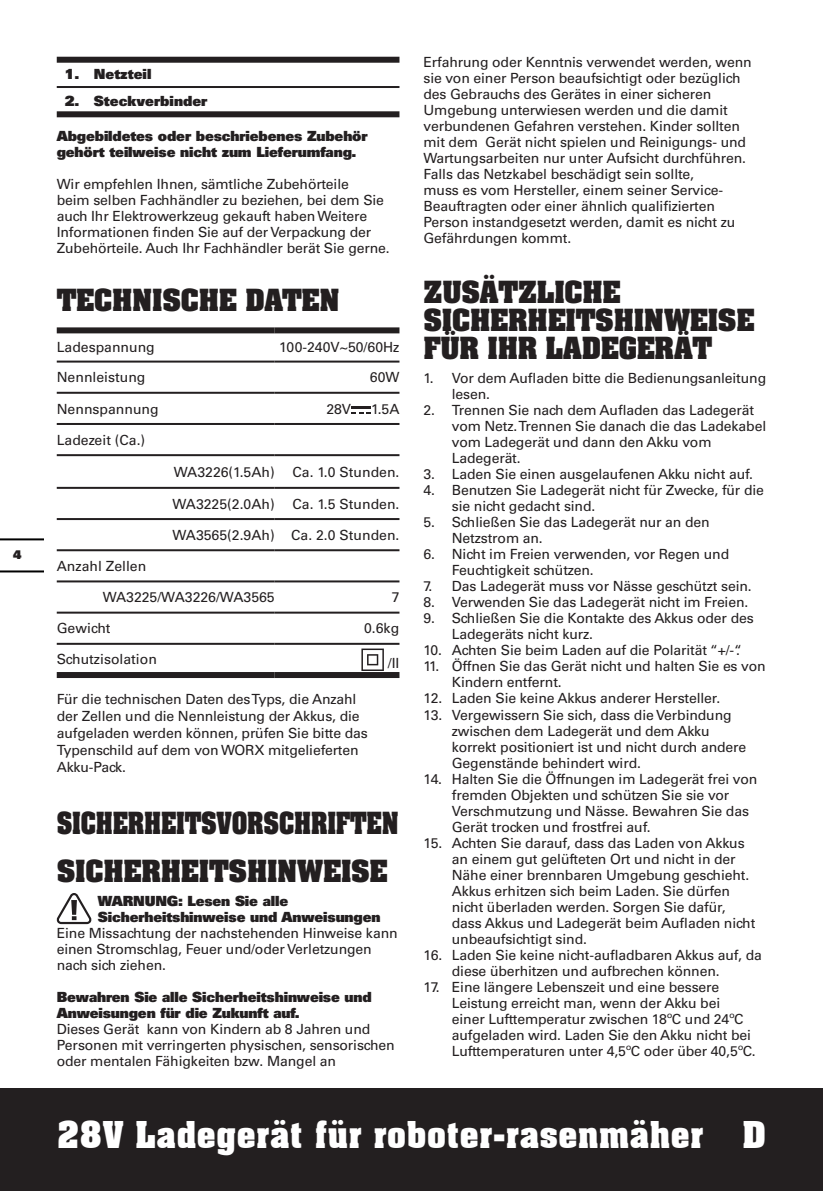
<style>
.page{position:relative;width:823px;height:1191px;background:#fff}
.page>*{position:absolute;margin:0;border:0;box-sizing:border-box;transform-origin:0 0}
.t1{font:700 36px "Aachen BT";color:#fff;scale:.95 1}
.t2{font:700 26px/28px "Aachen";letter-spacing:-.01em;color:#231f20}
.t3{font:700 26px/48px "Aachen";letter-spacing:-.01em;color:#231f20;scale:.84 1}
.t4{font:14px/16px "Univers";letter-spacing:-.01em;color:#231f20}
.t5{font:900 14px/16px "Univers";letter-spacing:-.01em;color:#231f20}
.t6{font:900 12px "Univers";color:#231f20}
</style>
<div class="page">
<div style="left:0;top:1089px;width:822px;height:102px;background:#231f20"></div>
<hr style="left:0;top:570px;width:43px;height:2px;background:#000">
<hr style="left:0;top:538px;width:43px;height:2px;background:#000">
<hr style="left:57px;top:86px;width:342px;height:2px;background:#231f20">
<div style="left:57px;top:57px;width:342px;height:6px;background:#231f20"></div>
<div style="left:57px;top:111px;width:342px;height:6px;background:#231f20"></div>
<hr style="left:57px;top:360px;width:217px;height:2px;background:#231f20">
<hr style="left:274px;top:360px;width:125px;height:2px;background:#231f20">
<hr style="left:57px;top:392px;width:217px;height:2px;background:#231f20">
<hr style="left:274px;top:392px;width:125px;height:2px;background:#231f20">
<hr style="left:57px;top:423px;width:217px;height:2px;background:#231f20">
<hr style="left:274px;top:423px;width:125px;height:2px;background:#231f20">
<hr style="left:57px;top:454px;width:217px;height:2px;background:#231f20">
<hr style="left:274px;top:454px;width:125px;height:2px;background:#231f20">
<hr style="left:57px;top:487px;width:217px;height:2px;background:#231f20">
<hr style="left:274px;top:487px;width:125px;height:2px;background:#231f20">
<hr style="left:57px;top:518px;width:217px;height:2px;background:#231f20">
<hr style="left:274px;top:518px;width:125px;height:2px;background:#231f20">
<hr style="left:57px;top:549px;width:217px;height:2px;background:#231f20">
<hr style="left:274px;top:549px;width:125px;height:2px;background:#231f20">
<hr style="left:57px;top:580px;width:217px;height:2px;background:#231f20">
<hr style="left:274px;top:580px;width:125px;height:2px;background:#231f20">
<hr style="left:57px;top:611px;width:217px;height:2px;background:#231f20">
<hr style="left:274px;top:611px;width:125px;height:2px;background:#231f20">
<hr style="left:57px;top:643px;width:217px;height:2px;background:#231f20">
<hr style="left:274px;top:643px;width:125px;height:2px;background:#231f20">
<div style="left:57px;top:327px;width:217px;height:6px;background:#231f20"></div>
<div style="left:274px;top:327px;width:125px;height:6px;background:#231f20"></div>
<div style="left:57px;top:672px;width:217px;height:6px;background:#231f20"></div>
<div style="left:274px;top:672px;width:125px;height:6px;background:#231f20"></div>
<hr style="left:351px;top:406px;width:20px;height:3px;background:#231f20">
<svg style="left:351px;top:412px;width:20px;height:1px"></svg>
<svg style="left:361px;top:648px;width:22px;height:23px"></svg>
<svg style="left:57px;top:893px;width:34px;height:31px"></svg>
<p class="t6" style="left:13px;top:546px;width:10px">4</p>
<p class="t5" style="left:65px;top:66px;width:88px">1. Netzteil</p>
<p class="t5" style="left:65px;top:93px;width:144px">2. Steckverbinder</p>
<p class="t5" style="left:57px;top:128px;width:312px">Abgebildetes oder beschriebenes Zubehör gehört teilweise nicht zum Lieferumfang.</p>
<p class="t4" style="left:57px;top:176px;width:334px">Wir empfehlen Ihnen, sämtliche Zubehörteile<br>beim selben Fachhändler zu beziehen, bei dem Sie auch Ihr Elektrowerkzeug gekauft haben Weitere Informationen finden Sie auf der Verpackung der Zubehörteile. Auch Ihr Fachhändler berät Sie gerne.</p>
<h2 class="t2" style="left:57px;top:286px;width:284px">TECHNISCHE DATEN</h2>
<p class="t4" style="left:57px;top:339px;width:100px">Ladespannung</p>
<p class="t4" style="left:279px;top:339px;width:122px">100-240V~50/60Hz</p>
<p class="t4" style="left:57px;top:369px;width:90px">Nennleistung</p>
<p class="t4" style="left:369px;top:369px;width:31px">60W</p>
<p class="t4" style="left:57px;top:401px;width:103px">Nennspannung</p>
<p class="t4" style="left:326px;top:401px;width:26px">28V</p>
<p class="t4" style="left:371px;top:401px;width:30px">1.5A</p>
<p class="t4" style="left:57px;top:432px;width:90px">Ladezeit (Ca.)</p>
<p class="t4" style="left:174px;top:464px;width:102px">WA3226(1.5Ah)</p>
<p class="t4" style="left:292px;top:464px;width:108px">Ca. 1.0 Stunden.</p>
<p class="t4" style="left:172px;top:496px;width:104px">WA3225(2.0Ah)</p>
<p class="t4" style="left:292px;top:496px;width:108px">Ca. 1.5 Stunden.</p>
<p class="t4" style="left:172px;top:527px;width:228px">WA3565(2.9Ah) Ca. 2.0 Stunden.</p>
<p class="t4" style="left:57px;top:558px;width:91px">Anzahl Zellen</p>
<p class="t4" style="left:103px;top:589px;width:173px">WA3225/WA3226/WA3565</p>
<p class="t4" style="left:391px;top:589px;width:9px">7</p>
<p class="t4" style="left:57px;top:620px;width:55px">Gewicht</p>
<p class="t4" style="left:364px;top:620px;width:37px">0.6kg</p>
<p class="t4" style="left:57px;top:651px;width:102px">Schutzisolation</p>
<p class="t4" style="left:387px;top:655px;width:13px">/II</p>
<p class="t4" style="left:57px;top:690px;width:312px;line-height:17px">Für die technischen Daten des Typs, die Anzahl der Zellen und die Nennleistung der Akkus, die aufgeladen werden können, prüfen Sie bitte das Typenschild auf dem von WORX mitgelieferten Akku-Pack.</p>
<h2 class="t3" style="left:57px;top:798px;width:408px">SICHERHEITSVORSCHRIFTEN<br>SICHERHEITSHINWEISE</h2>
<p class="t5" style="left:98px;top:892px;width:284px">WARNUNG: Lesen Sie alle<br>Sicherheitshinweise und Anweisungen</p>
<p class="t4" style="left:57px;top:925px;width:342px">Eine Missachtung der nachstehenden Hinweise kann einen Stromschlag, Feuer und/oder Verletzungen nach sich ziehen.</p>
<p class="t5" style="left:57px;top:988px;width:316px">Bewahren Sie alle Sicherheitshinweise und<br>Anweisungen für die Zukunft auf.</p>
<p class="t4" style="left:57px;top:1021px;width:339px">Dieses Gerät kann von Kindern ab 8 Jahren und<br>Personen mit verringerten physischen, sensorischen oder mentalen Fähigkeiten bzw. Mangel an</p>
<p class="t4" style="left:423px;top:54px;width:329px">Erfahrung oder Kenntnis verwendet werden, wenn sie von einer Person beaufsichtigt oder bezüglich des Gebrauchs des Gerätes in einer sicheren Umgebung unterwiesen werden und die damit verbundenen Gefahren verstehen. Kinder sollten mit dem Gerät nicht spielen und Reinigungs- und Wartungsarbeiten nur unter Aufsicht durchführen.<br>Falls das Netzkabel beschädigt sein sollte,<br>muss es vom Hersteller, einem seiner Service-Beauftragten oder einer ähnlich qualifizierten Person instandgesetzt werden, damit es nicht zu Gefährdungen kommt.</p>
<h2 class="t2" style="left:423px;top:278px;width:332px">ZUSÄTZLICHE<br>SICHERHEITSHINWEISE<br>FÜR IHR LADEGERÄT</h2>
<p class="t4" style="left:451px;top:370px;width:316px;text-indent:-28px">1. Vor dem Aufladen bitte die Bedienungsanleitung lesen.</p>
<p class="t4" style="left:451px;top:402px;width:315px;text-indent:-28px">2. Trennen Sie nach dem Aufladen das Ladegerät vom Netz. Trennen Sie danach die das Ladekabel vom Ladegerät und dann den Akku vom Ladegerät.</p>
<p class="t4" style="left:423px;top:466px;width:331px">3. Laden Sie einen ausgelaufenen Akku nicht auf.</p>
<p class="t4" style="left:451px;top:482px;width:313px;text-indent:-28px">4. Benutzen Sie Ladegerät nicht für Zwecke, für die sie nicht gedacht sind.</p>
<p class="t4" style="left:451px;top:514px;width:259px;text-indent:-28px">5. Schließen Sie das Ladegerät nur an den<br>Netzstrom an.</p>
<p class="t4" style="left:451px;top:546px;width:279px;text-indent:-28px">6. Nicht im Freien verwenden, vor Regen und<br>Feuchtigkeit schützen.</p>
<p class="t4" style="left:423px;top:578px;width:329px">7. Das Ladegerät muss vor Nässe geschützt sein.</p>
<p class="t4" style="left:423px;top:594px;width:326px">8. Verwenden Sie das Ladegerät nicht im Freien.</p>
<p class="t4" style="left:451px;top:610px;width:303px;text-indent:-28px">9. Schließen Sie die Kontakte des Akkus oder des<br>Ladegeräts nicht kurz.</p>
<p class="t4" style="left:423px;top:642px;width:319px">10. Achten Sie beim Laden auf die Polarität “+/-“.</p>
<p class="t4" style="left:451px;top:658px;width:315px;text-indent:-28px">11. Öffnen Sie das Gerät nicht und halten Sie es von<br>Kindern entfernt.</p>
<p class="t4" style="left:423px;top:690px;width:298px">12. Laden Sie keine Akkus anderer Hersteller.</p>
<p class="t4" style="left:451px;top:706px;width:296px;text-indent:-28px">13. Vergewissern Sie sich, dass die Verbindung zwischen dem Ladegerät und dem Akku korrekt positioniert ist und nicht durch andere Gegenstände behindert wird.</p>
<p class="t4" style="left:451px;top:770px;width:307px;text-indent:-28px">14. Halten Sie die Öffnungen im Ladegerät frei von fremden Objekten und schützen Sie sie vor Verschmutzung und Nässe. Bewahren Sie das Gerät trocken und frostfrei auf.</p>
<p class="t4" style="left:451px;top:834px;width:305px;text-indent:-28px">15. Achten Sie darauf, dass das Laden von Akkus an einem gut gelüfteten Ort und nicht in der Nähe einer brennbaren Umgebung geschieht.<br>Akkus erhitzen sich beim Laden. Sie dürfen nicht überladen werden. Sorgen Sie dafür, dass Akkus und Ladegerät beim Aufladen nicht unbeaufsichtigt sind.</p>
<p class="t4" style="left:451px;top:946px;width:311px;text-indent:-28px">16. Laden Sie keine nicht-aufladbaren Akkus auf, da diese überhitzen und aufbrechen können.</p>
<p class="t4" style="left:451px;top:978px;width:305px;text-indent:-28px">17. Eine längere Lebenszeit und eine bessere Leistung erreicht man, wenn der Akku bei einer Lufttemperatur zwischen 18ºC und 24ºC aufgeladen wird. Laden Sie den Akku nicht bei Lufttemperaturen unter 4,5ºC oder über 40,5ºC.</p>
<h1 class="t1" style="left:57px;top:1112px;width:747px">28V Ladegerät für roboter-rasenmäher D</h1>
</div>
